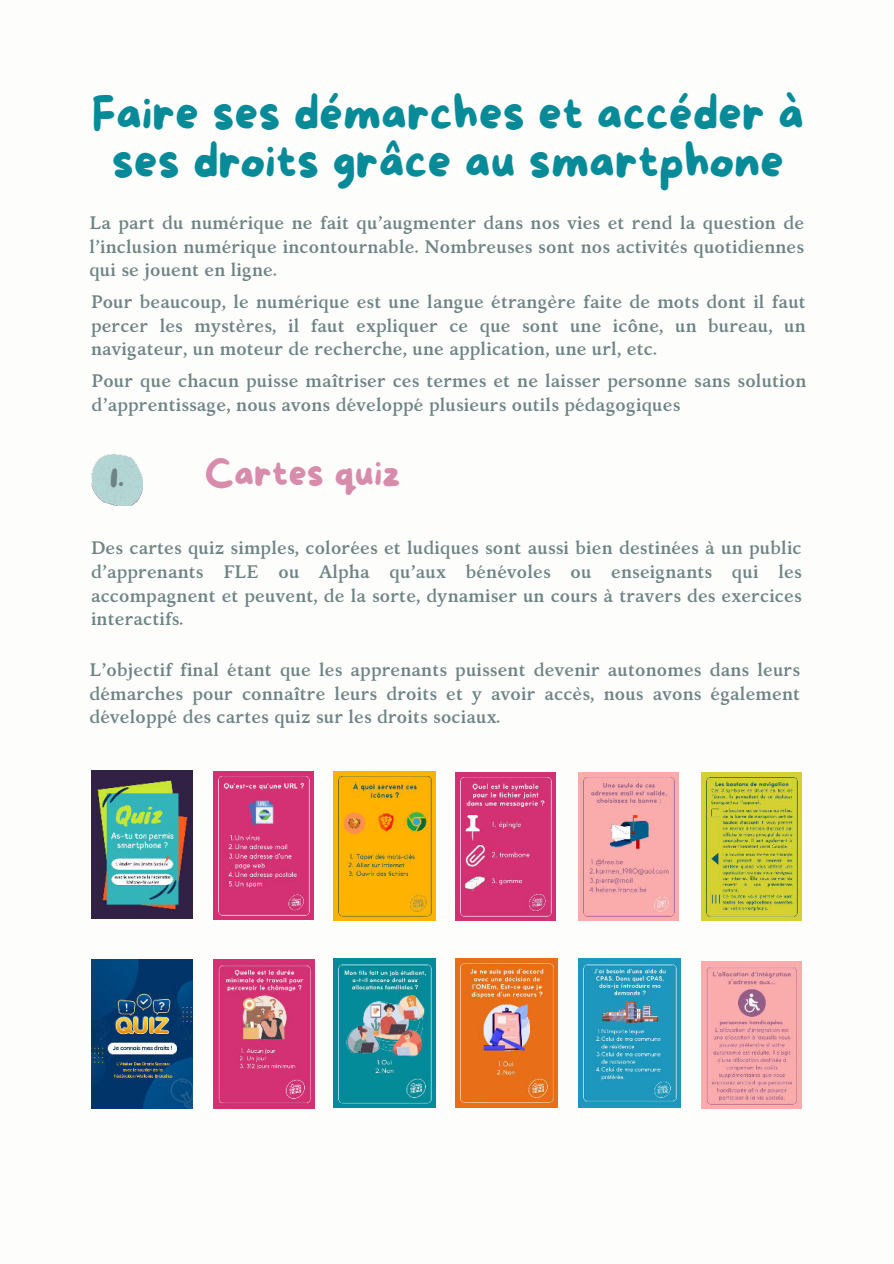
<style>
.page{position:relative;width:894px;height:1264px;background:#fff}
.page>*{position:absolute;margin:0;border:0;box-sizing:border-box;transform-origin:0 0}
.t1{font:46.5px/48.3px "More Sugar";color:#088b98;text-align:center}
.t2{font:36px "More Sugar";color:#d88cac}
.t3{font:27.75px "More Sugar";color:#6e8484}
.t4{font:700 18px/23.7px "Kelvinch";color:#6e8484;text-align:justify}
</style>
<div class="page">
<img style="left:92px;top:454px;width:50px;height:51px">
<img style="left:92px;top:770px;width:101px;height:148px">
<img style="left:213px;top:772px;width:100px;height:147px">
<img style="left:334px;top:772px;width:101px;height:148px">
<img style="left:455px;top:773px;width:101px;height:147px">
<img style="left:578px;top:773px;width:100px;height:147px">
<img style="left:701px;top:773px;width:100px;height:147px">
<img style="left:91px;top:959px;width:101px;height:149px">
<img style="left:213px;top:959px;width:101px;height:149px">
<img style="left:334px;top:958px;width:101px;height:149px">
<img style="left:455px;top:958px;width:102px;height:149px">
<img style="left:578px;top:958px;width:101px;height:149px">
<img style="left:701px;top:961px;width:100px;height:147px">
<h1 class="t1" style="left:92px;top:88px;width:713px">Faire ses démarches et accéder à ses droits grâce au smartphone</h1>
<p class="t4" style="left:89px;top:211px;width:716px">La part du numérique ne fait qu’augmenter dans nos vies et rend la question de l’inclusion numérique incontournable. Nombreuses sont nos activités quotidiennes qui se jouent en ligne.</p>
<p class="t4" style="left:91px;top:290px;width:716px">Pour beaucoup, le numérique est une langue étrangère faite de mots dont il faut percer les mystères, il faut expliquer ce que sont une icône, un bureau, un navigateur, un moteur de recherche, une application, une url, etc.</p>
<p class="t4" style="left:92px;top:369px;width:716px">Pour que chacun puisse maîtriser ces termes et ne laisser personne sans solution d’apprentissage, nous avons développé plusieurs outils pédagogiques</p>
<h3 class="t3" style="left:110px;top:455px;width:16px">1.</h3>
<h2 class="t2" style="left:205px;top:444px;width:197px">Cartes quiz</h2>
<p class="t4" style="left:91px;top:536px;width:712px">Des cartes quiz simples, colorées et ludiques sont aussi bien destinées à un public d’apprenants FLE ou Alpha qu’aux bénévoles ou enseignants qui les accompagnent et peuvent, de la sorte, dynamiser un cours à travers des exercices interactifs.</p>
<p class="t4" style="left:89px;top:658px;width:712px">L’objectif final étant que les apprenants puissent devenir autonomes dans leurs démarches pour connaître leurs droits et y avoir accès, nous avons également développé des cartes quiz sur les droits sociaux.</p>
</div>
